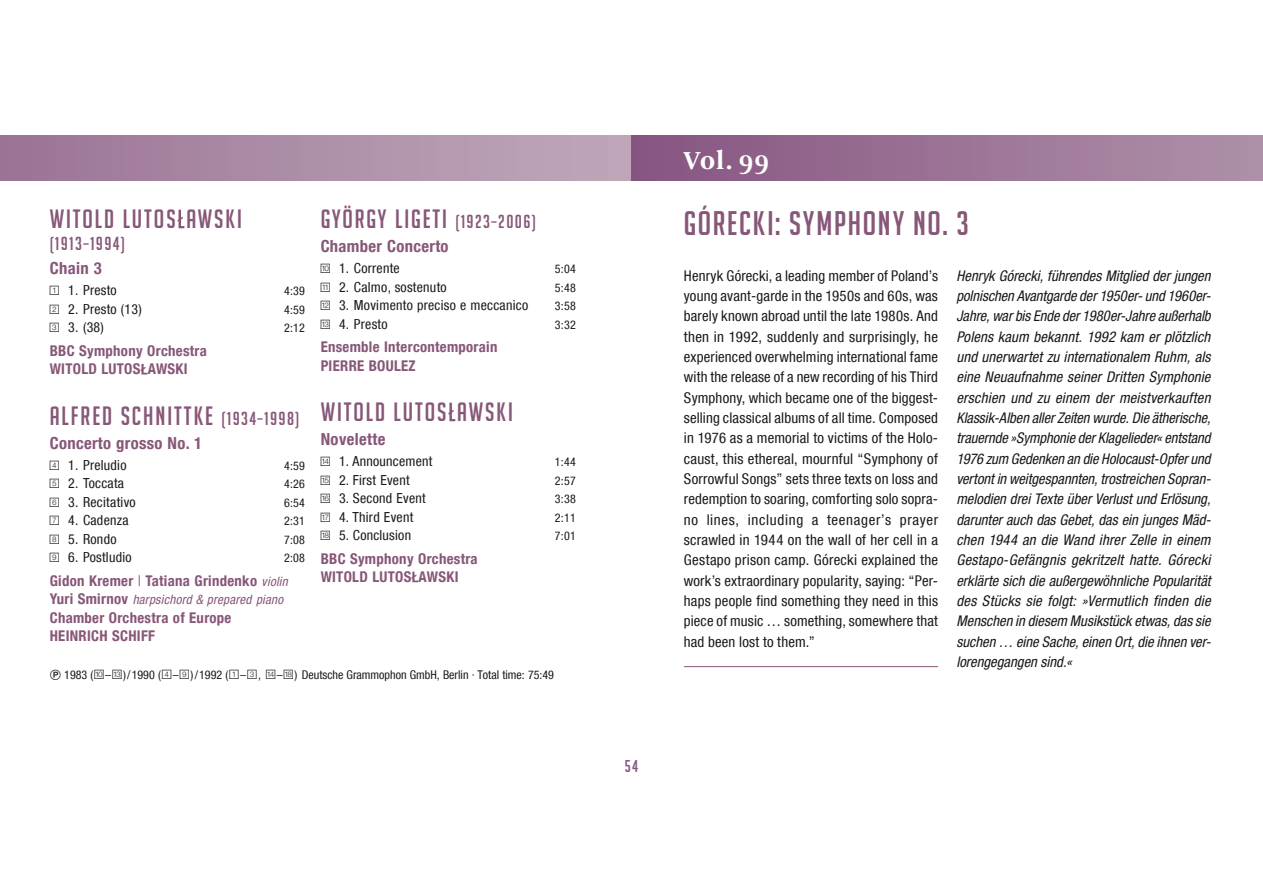
<style>
.page{position:relative;width:1263px;height:893px;background:#fff}
.page>*{position:absolute;margin:0;border:0;box-sizing:border-box;transform-origin:0 0}
.t1{font:33.3px "Big Noodle Titling";letter-spacing:.05em;color:#875778}
.t2{font:700 27.3px "Arnhem";color:#fff}
.t3{font:25.95px "Big Noodle Titling";letter-spacing:.075em;color:#875778}
.t4{font:18.45px "Big Noodle Titling";letter-spacing:.075em;color:#875778}
.t5{font:700 condensed 16.65px "Helvetica Neue LT Com";letter-spacing:.02em;color:#875778}
.t6{font:16.65px "Big Noodle Titling";color:#865381}
.t7{font:italic condensed 14.85px/20.4px "Helvetica Neue LT Com";color:#1a171c;text-align:justify}
.t8{font:condensed 14.85px/20.4px "Helvetica Neue LT Com";letter-spacing:.01em;color:#1a171c;text-align:justify}
.t9{font:700 condensed 14.85px/18.5px "Helvetica Neue LT Com";letter-spacing:.02em;color:#875778}
.t10{font:condensed 13.8px "Helvetica Neue LT Com";letter-spacing:.02em;color:#1a171c}
.t11{font:italic condensed 12.9px "Helvetica Neue LT Com";letter-spacing:.02em;color:#875778}
.t12{font:condensed 12px "Helvetica Neue LT Com";color:#1a171c}
.s1{font-family:"Grammophon No 2";font-stretch:normal}
.s2{font-size:18.45px}
.s3{font-weight:400}
.s4{font-weight:400;font-style:italic;font-size:12.9px}
.s5{font-weight:700;font-style:normal;font-size:14.85px}
.s6{font-family:"Deutsche Bahn AG Three";font-stretch:normal}
.s7{font-family:"Grammophon No 2";font-stretch:normal;font-size:13.8px}
</style>
<div class="page">
<div style="left:0;top:136px;width:634px;height:44px;background:linear-gradient(to right,#9b7496,#c0a9b9)"></div>
<div style="left:631px;top:136px;width:632px;height:44px;background:linear-gradient(to right,#865581,#af91a9)"></div>
<svg style="left:178px;top:210px;width:6px;height:18px"></svg>
<svg style="left:141px;top:364px;width:6px;height:10px"></svg>
<svg style="left:448px;top:403px;width:7px;height:18px"></svg>
<svg style="left:412px;top:572px;width:6px;height:10px"></svg>
<hr style="left:684px;top:666px;width:254px;height:1px;background:#875778">
<h3 class="t3" style="left:50px;top:205px;width:194px">WITOLD LUTOS AWSKI</h3>
<p class="t4" style="left:50px;top:234px;width:77px">(1913–1994)</p>
<p class="t5" style="left:50px;top:262px;width:53px">Chain 3</p>
<p class="t10" style="left:50px;top:285px;width:68px"><span class="s1">A</span> 1. Presto</p>
<p class="t12" style="left:284px;top:287px;width:22px">4:39</p>
<p class="t10" style="left:50px;top:304px;width:94px"><span class="s1">B</span> 2. Presto (13)</p>
<p class="t12" style="left:284px;top:305px;width:22px">4:59</p>
<p class="t10" style="left:50px;top:322px;width:56px"><span class="s1">C</span> 3. (38)</p>
<p class="t12" style="left:284px;top:324px;width:22px">2:12</p>
<p class="t9" style="left:50px;top:344px;width:159px">BBC Symphony Orchestra<br>WITOLD LUTOS AWSKI</p>
<h3 class="t3" style="left:50px;top:402px;width:251px">ALFRED SCHNITTKE <span class="s2">(1934–1998)</span></h3>
<p class="t5" style="left:50px;top:437px;width:154px">Concerto grosso No. 1</p>
<p class="t10" style="left:50px;top:460px;width:78px"><span class="s1">D</span> 1. Preludio</p>
<p class="t12" style="left:284px;top:461px;width:22px">4:59</p>
<p class="t10" style="left:50px;top:478px;width:76px"><span class="s1">E</span> 2. Toccata</p>
<p class="t12" style="left:284px;top:480px;width:22px">4:26</p>
<p class="t10" style="left:50px;top:497px;width:87px"><span class="s1">F</span> 3. Recitativo</p>
<p class="t12" style="left:284px;top:498px;width:22px">6:54</p>
<p class="t10" style="left:50px;top:515px;width:80px"><span class="s1">G</span> 4. Cadenza</p>
<p class="t12" style="left:284px;top:517px;width:22px">2:31</p>
<p class="t10" style="left:50px;top:534px;width:68px"><span class="s1">H</span> 5. Rondo</p>
<p class="t12" style="left:284px;top:535px;width:22px">7:08</p>
<p class="t10" style="left:50px;top:552px;width:83px"><span class="s1">I</span> 6. Postludio</p>
<p class="t12" style="left:284px;top:554px;width:22px">2:08</p>
<p class="t9" style="left:50px;top:574px;width:240px">Gidon Kremer <span class="s3">|</span> Tatiana Grindenko <span class="s4">violin</span></p>
<p class="t11" style="left:50px;top:595px;width:235px"><span class="s5">Yuri Smirnov</span> harpsichord &amp; prepared piano</p>
<p class="t9" style="left:50px;top:610px;width:183px">Chamber Orchestra of Europe<br>HEINRICH SCHIFF</p>
<h3 class="t3" style="left:321px;top:205px;width:217px">GYÖRGY LIGETI <span class="s2">(1923–2006)</span></h3>
<p class="t5" style="left:321px;top:240px;width:129px">Chamber Concerto</p>
<p class="t10" style="left:321px;top:263px;width:81px"><span class="s1">J</span> 1. Corrente</p>
<p class="t12" style="left:555px;top:265px;width:22px">5:04</p>
<p class="t10" style="left:321px;top:282px;width:128px"><span class="s1">K</span> 2. Calmo, sostenuto</p>
<p class="t12" style="left:555px;top:283px;width:22px">5:48</p>
<p class="t10" style="left:321px;top:300px;width:209px"><span class="s1">L</span> 3. Movimento preciso e meccanico</p>
<p class="t12" style="left:555px;top:301px;width:22px">3:58</p>
<p class="t10" style="left:321px;top:319px;width:68px"><span class="s1">M</span> 4. Presto</p>
<p class="t12" style="left:555px;top:320px;width:22px">3:32</p>
<p class="t9" style="left:321px;top:340px;width:178px">Ensemble Intercontemporain<br>PIERRE BOULEZ</p>
<h3 class="t3" style="left:321px;top:398px;width:194px">WITOLD LUTOS AWSKI</h3>
<p class="t5" style="left:321px;top:433px;width:66px">Novelette</p>
<p class="t10" style="left:321px;top:456px;width:113px"><span class="s1">N</span> 1. Announcement</p>
<p class="t12" style="left:555px;top:457px;width:22px">1:44</p>
<p class="t10" style="left:321px;top:475px;width:91px"><span class="s1">O</span> 2. First Event</p>
<p class="t12" style="left:555px;top:476px;width:22px">2:57</p>
<p class="t10" style="left:321px;top:493px;width:107px"><span class="s1">P</span> 3. Second Event</p>
<p class="t12" style="left:555px;top:494px;width:22px">3:38</p>
<p class="t10" style="left:321px;top:512px;width:94px"><span class="s1">Q</span> 4. Third Event</p>
<p class="t12" style="left:555px;top:513px;width:22px">2:11</p>
<p class="t10" style="left:321px;top:530px;width:92px"><span class="s1">R</span> 5. Conclusion</p>
<p class="t12" style="left:555px;top:531px;width:22px">7:01</p>
<p class="t9" style="left:321px;top:551px;width:159px">BBC Symphony Orchestra<br>WITOLD LUTOS AWSKI</p>
<p class="t12" style="left:50px;top:670px;width:506px"><span class="s6">-</span> 1983 (<span class="s7">J</span>–<span class="s7">M</span>)/1990 (<span class="s7">D</span>–<span class="s7">I</span>)/1992 (<span class="s7">A</span>–<span class="s7">C</span>, <span class="s7">N</span>–<span class="s7">R</span>) Deutsche Grammophon GmbH, Berlin · Total time: 75:49</p>
<p class="t6" style="left:625px;top:757px;width:15px">54</p>
<h2 class="t2" style="left:684px;top:145px;width:87px">Vol. 99</h2>
<h1 class="t1" style="left:684px;top:206px;width:286px">GÓRECKI: SYMPHONY NO. 3</h1>
<p class="t8" style="left:684px;top:267px;width:256px">Henryk Górecki, a leading member of Poland’s young avant-garde in the 1950s and 60s, was barely known abroad until the late 1980s. And then in 1992, suddenly and surprisingly, he experienced overwhelming international fame with the release of a new recording of his Third Symphony, which became one of the biggest&shy;selling classical albums of all time. Composed in 1976 as a memorial to victims of the Holo&shy;caust, this ethereal, mournful “Symphony of Sorrowful Songs” sets three texts on loss and redemption to soaring, comforting solo sopra&shy;no lines, including a teenager’s prayer scrawled in 1944 on the wall of her cell in a Gestapo prison camp. Górecki explained the work’s extraordinary popularity, saying: “Per&shy;haps people find something they need in this piece of music … something, somewhere that had been lost to them.”</p>
<p class="t7" style="left:956px;top:267px;width:256px">Henryk Górecki, führendes Mitglied der jungen polnischen Avantgarde der 1950er- und 1960er-Jahre, war bis Ende der 1980er-Jahre außerhalb Polens kaum bekannt. 1992 kam er plötzlich und unerwartet zu internationalem Ruhm, als eine Neuaufnahme seiner Dritten Symphonie erschien und zu einem der meistverkauften Klassik-Alben aller Zeiten wurde. Die ätherische, trauernde »Symphonie der Klagelieder« entstand 1976 zum Gedenken an die Holocaust-Opfer und vertont in weitgespannten, trostreichen Sopran&shy;melodien drei Texte über Verlust und Erlösung, darunter auch das Gebet, das ein junges Mäd&shy;chen 1944 an die Wand ihrer Zelle in einem Gestapo-Gefängnis gekritzelt hatte. Górecki erklärte sich die außergewöhnliche Popularität des Stücks sie folgt: »Vermutlich finden die Menschen in diesem Musikstück etwas, das sie suchen … eine Sache, einen Ort, die ihnen ver&shy;lorengegangen sind.«</p>
</div>
